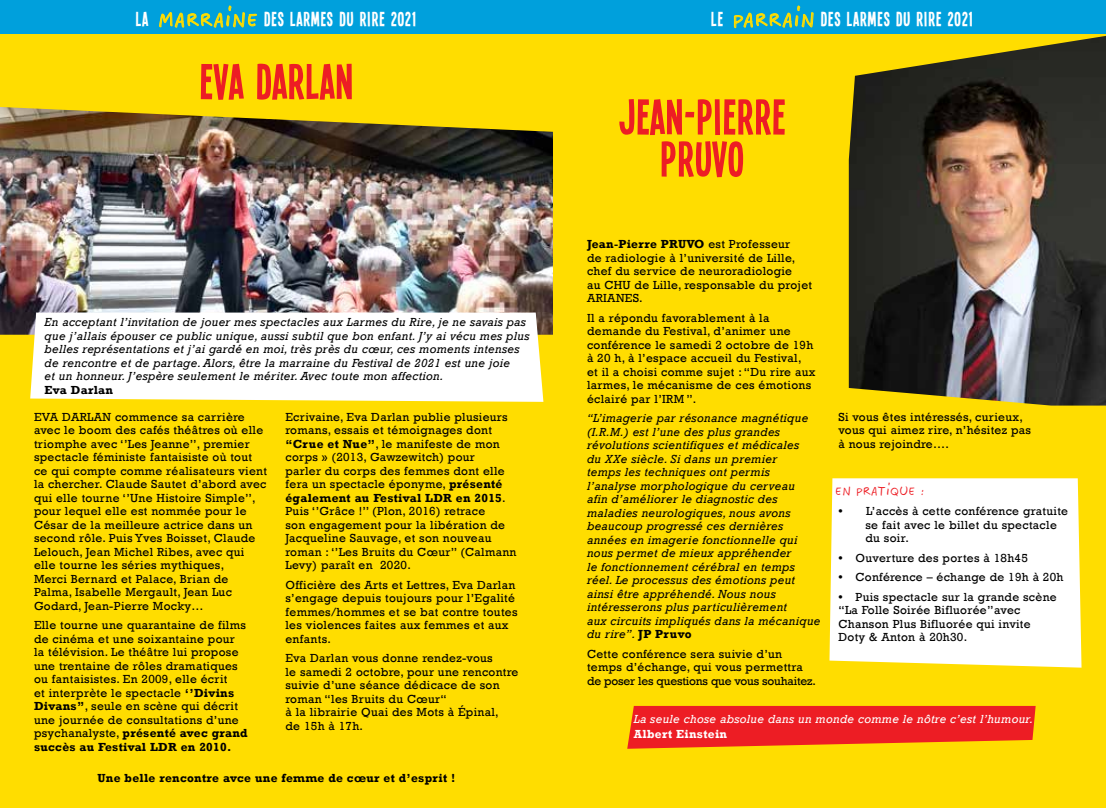
<style>
.page{position:relative;width:1106px;height:808px;background:#fff}
.page>*{position:absolute;margin:0;border:0;box-sizing:border-box;transform-origin:0 0}
.t1{font:54px/42px "Single Sleeve";letter-spacing:.025em;color:#ed1d24;text-align:center}
.t2{font:22.05px "Single Sleeve";letter-spacing:.05em;color:#fff}
.t3{font:15px "Twingo France";letter-spacing:.025em;color:#ed1d24}
.t4{font:12px/13.5px "Rockwell";letter-spacing:.025em;color:#000}
.t5{font:italic 12px/13.5px "Rockwell";letter-spacing:.025em;color:#000}
.t6{font:italic 12px "Rockwell";letter-spacing:.025em;color:#fff}
.t7{font:700 12px "Rockwell";letter-spacing:.025em;color:#000}
.t8{font:700 12px "Rockwell";letter-spacing:.025em;color:#fff}
.s1{font-family:"Twingo France";font-size:24px;color:#fd0}
.s2{font-weight:700}
.s3{font-weight:700;font-style:normal}
</style>
<div class="page">
<div style="left:553px;top:0;width:553px;height:808px;background:#fd0"></div>
<div style="left:0;top:0;width:566px;height:808px;background:#fd0"></div>
<div style="left:0;top:0;width:553px;height:34px;background:#00a0dc"></div>
<div style="left:553px;top:0;width:553px;height:34px;background:#00a0dc"></div>
<img style="left:0;top:107px;width:553px;height:228px">
<div style="left:829px;top:478px;width:252px;height:190px;background:#fff"></div>
<div style="left:30px;top:313px;width:513px;height:89px;background:#fff"></div>
<svg style="left:837px;top:508px;width:7px;height:7px"></svg>
<svg style="left:837px;top:554px;width:7px;height:7px"></svg>
<svg style="left:837px;top:574px;width:7px;height:7px"></svg>
<svg style="left:837px;top:593px;width:7px;height:7px"></svg>
<svg style="left:627px;top:706px;width:408px;height:43px;background:#ef341f"></svg>
<svg style="left:159px;top:5px;width:98px;height:23px"></svg>
<svg style="left:734px;top:5px;width:80px;height:24px"></svg>
<img style="left:848px;top:36px;width:258px;height:370px">
<h2 class="t2" style="left:136px;top:7px;width:281px">LA <span class="s1">MARRAINE</span> DES LARMES DU RIRE 2021</h2>
<h2 class="t2" style="left:711px;top:7px;width:263px">LE <span class="s1">PARRAIN</span> DES LARMES DU RIRE 2021</h2>
<h1 class="t1" style="left:200px;top:59px;width:155px">EVA DARLAN</h1>
<p class="t5" style="left:45px;top:316px;width:486px">En acceptant l’invitation de jouer mes spectacles aux Larmes du Rire, je ne savais pas que j’allais épouser ce public unique, aussi subtil que bon enfant. J’y ai vécu mes plus belles représentations et j’ai gardé en moi, très près du cœur, ces moments intenses de rencontre et de partage. Alors, être la marraine du Festival de 2021 est une joie<br>et un honneur. J’espère seulement le mériter. Avec toute mon affection.</p>
<p class="t7" style="left:45px;top:382px;width:70px">Eva Darlan</p>
<p class="t4" style="left:34px;top:410px;width:234px">EVA DARLAN commence sa carrière avec le boom des cafés théâtres où elle triomphe avec ‘’Les Jeanne’’, premier spectacle féministe fantaisiste où tout ce qui compte comme réalisateurs vient la chercher. Claude Sautet d’abord avec qui elle tourne ‘’Une Histoire Simple’’, pour lequel elle est nommée pour le César de la meilleure actrice dans un second rôle. Puis Yves Boisset, Claude Lelouch, Jean Michel Ribes, avec qui elle tourne les séries mythiques,<br>Merci Bernard et Palace, Brian de Palma, Isabelle Mergault, Jean Luc Godard, Jean-Pierre Mocky…</p>
<p class="t4" style="left:34px;top:619px;width:215px">Elle tourne une quarantaine de films de cinéma et une soixantaine pour la télévision. Le théâtre lui propose une trentaine de rôles dramatiques ou fantaisistes. En 2009, elle écrit<br>et interprète le spectacle <span class="s2">‘’Divins Divans’’</span>, seule en scène qui décrit une journée de consultations d’une psychanalyste, <span class="s2">présenté avec grand succès au Festival LDR en 2010.</span></p>
<p class="t4" style="left:285px;top:410px;width:232px">Ecrivaine, Eva Darlan publie plusieurs romans, essais et témoignages dont <span class="s2">“Crue et Nue’’</span>, le manifeste de mon corps » (2013, Gawzewitch) pour<br>parler du corps des femmes dont elle fera un spectacle éponyme, <span class="s2">présenté également au Festival LDR en 2015</span>.<br>Puis ‘’Grâce !’’ (Plon, 2016) retrace<br>son engagement pour la libération de Jacqueline Sauvage, et son nouveau roman : ‘’Les Bruits du Cœur’’ (Calmann Levy) paraît en 2020.</p>
<p class="t4" style="left:285px;top:578px;width:234px">Officière des Arts et Lettres, Eva Darlan s’engage depuis toujours pour l’Egalité femmes/hommes et se bat contre toutes les violences faites aux femmes et aux enfants.</p>
<p class="t4" style="left:285px;top:652px;width:234px">Eva Darlan vous donne rendez-vous<br>le samedi 2 octobre, pour une rencontre suivie d’une séance dédicace de son roman “les Bruits du Cœur“<br>à la librairie Quai des Mots à Épinal,<br>de 15h à 17h.</p>
<p class="t7" style="left:98px;top:771px;width:359px">Une belle rencontre avce une femme de cœur et d’esprit !</p>
<h1 class="t1" style="left:618px;top:95px;width:168px">JEAN-PIERRE<br>PRUVO</h1>
<p class="t4" style="left:587px;top:238px;width:227px"><span class="s2">Jean-Pierre PRUVO</span> est Professeur<br>de radiologie à l’université de Lille, chef du service de neuroradiologie<br>au CHU de Lille, responsable du projet<br>ARIANES.</p>
<p class="t4" style="left:587px;top:311px;width:230px">Il a répondu favorablement à la demande du Festival, d’animer une conférence le samedi 2 octobre de 19h à 20 h, à l’espace accueil du Festival, et il a choisi comme sujet : “Du rire aux larmes, le mécanisme de ces émotions éclairé par l’IRM ”.</p>
<p class="t5" style="left:587px;top:412px;width:235px">“L’imagerie par résonance magnétique (I.R.M.) est l’une des plus grandes révolutions scientifiques et médicales<br>du XXe siècle. Si dans un premier<br>temps les techniques ont permis l’analyse morphologique du cerveau<br>afin d’améliorer le diagnostic des maladies neurologiques, nous avons beaucoup progressé ces dernières années en imagerie fonctionnelle qui nous permet de mieux appréhender<br>le fonctionnement cérébral en temps réel. Le processus des émotions peut ainsi être appréhendé. Nous nous intéresserons plus particulièrement<br>aux circuits impliqués dans la mécanique du rire”. <span class="s3">JP Pruvo</span></p>
<p class="t4" style="left:587px;top:647px;width:230px">Cette conférence sera suivie d’un temps d’échange, qui vous permettra de poser les questions que vous souhaitez.</p>
<p class="t4" style="left:838px;top:410px;width:194px">Si vous êtes intéressés, curieux, vous qui aimez rire, n’hésitez pas à nous rejoindre….</p>
<p class="t3" style="left:835px;top:482px;width:90px">EN PRATIQUE :</p>
<p class="t4" style="left:865px;top:505px;width:204px;text-indent:-27px"><span class="s2">•</span> L’accès à cette conférence gratuite se fait avec le billet du spectacle du soir.</p>
<p class="t4" style="left:838px;top:551px;width:191px"><span class="s2">•</span> Ouverture des portes à 18h45</p>
<p class="t4" style="left:838px;top:571px;width:226px"><span class="s2">•</span> Conférence – échange de 19h à 20h</p>
<p class="t4" style="left:838px;top:590px;width:220px"><span class="s2">•</span> Puis spectacle sur la grande scène “La Folle Soirée Bifluorée’’avec<br>Chanson Plus Bifluorée qui invite<br>Doty &amp; Anton à 20h30.</p>
<p class="t6" style="left:634px;top:712px;width:401px">La seule chose absolue dans un monde comme le nôtre c’est l’humour.</p>
<p class="t8" style="left:634px;top:726px;width:95px">Albert Einstein</p>
</div>
